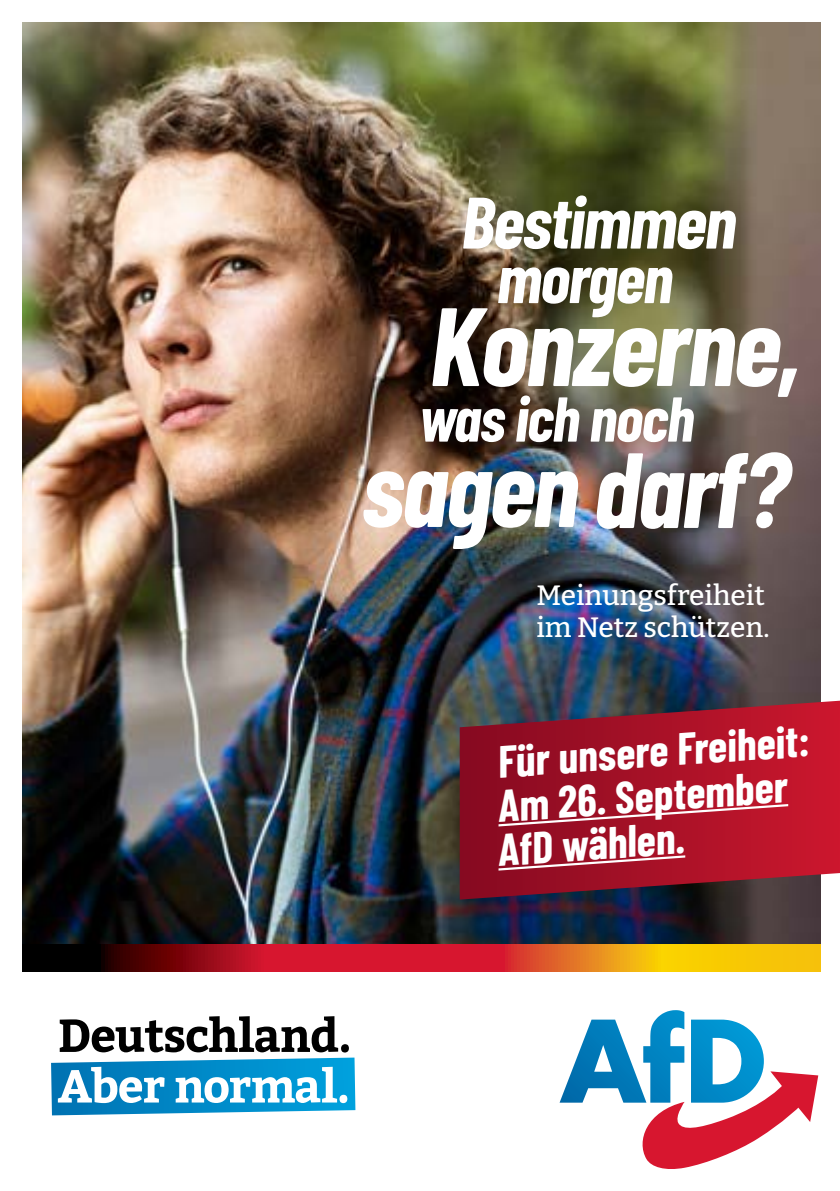
<style>
.page{position:relative;width:840px;height:1191px;background:#fff}
.page>*{position:absolute;margin:0;border:0;box-sizing:border-box;transform-origin:0 0}
.t1{font:italic 700 111.2px "Barlow Condensed";letter-spacing:-.02em;color:#fff}
.t2{font:italic 700 106.8px "Barlow Condensed";letter-spacing:-.02em;color:#fff}
.t3{font:italic 700 72.8px "Barlow Condensed";letter-spacing:-.02em;color:#fff}
.t4{font:italic 700 68.4px "Barlow Condensed";letter-spacing:-.02em;color:#fff}
.t5{font:italic 700 63.2px "Barlow Condensed";letter-spacing:-.02em;color:#fff}
.t6{font:700 44px/44px "Barlow Condensed";color:#fff}
.t7{font:500 28px/32px "Bitter";color:#fff}
</style>
<div class="page">
<img style="left:23px;top:23px;width:796px;height:921px">
<svg style="left:23px;top:944px;width:796px;height:27px;background:#b84818"></svg>
<svg style="left:51px;top:1016px;width:304px;height:99px"></svg>
<svg style="left:559px;top:1010px;width:258px;height:159px"></svg>
<svg style="left:459px;top:700px;width:380px;height:199px;background:#96182c"></svg>
<svg style="left:496px;top:802px;width:294px;height:25px;background:#ad2539"></svg>
<svg style="left:496px;top:854px;width:191px;height:18px;background:#a72b3e"></svg>
<h3 class="t3" style="left:461px;top:171px;width:276px">Bestimmen</h3>
<h3 class="t4" style="left:496px;top:230px;width:177px">morgen</h3>
<h1 class="t1" style="left:429px;top:267px;width:372px">Konzerne,</h1>
<h3 class="t5" style="left:418px;top:374px;width:277px">was ich noch</h3>
<h2 class="t2" style="left:361px;top:413px;width:429px">sagen darf?</h2>
<p class="t7" style="left:536px;top:578px;width:235px">Meinungsfreiheit im Netz schützen.</p>
<p class="t6" style="left:489px;top:738px;width:320px;rotate:-4deg">Für unsere Freiheit:<br>Am 26. September<br>AfD wählen.</p>
</div>
